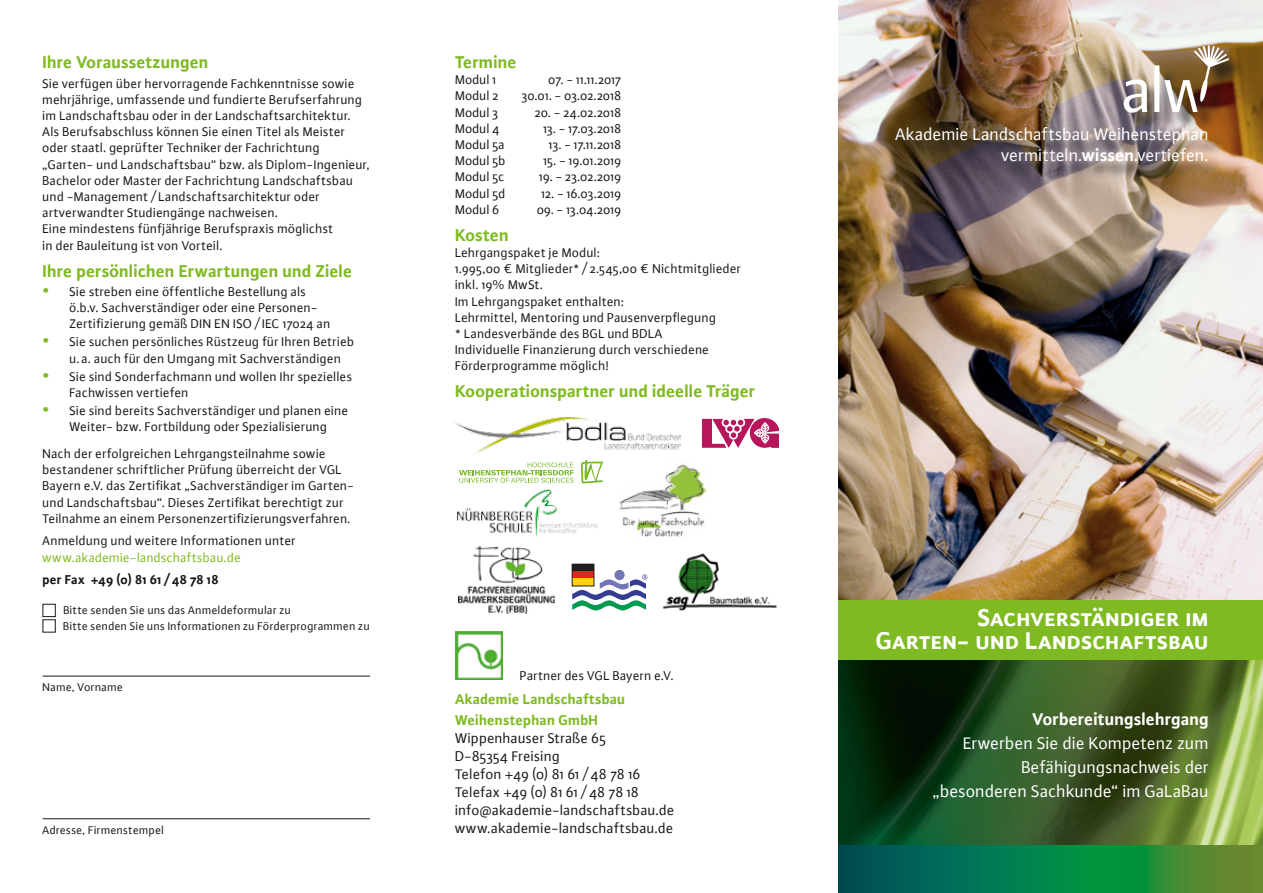
<style>
.page{position:relative;width:1263px;height:893px;background:#fff}
.page>*{position:absolute;margin:0;border:0;box-sizing:border-box;transform-origin:0 0}
.t1{font:25.5px/22.5px "Plus Sans Bold SC";letter-spacing:-.005em;color:#fff;text-align:right}
.t2{font:18px/24px "Plus Sans Normal";letter-spacing:-.005em;color:#fff;text-align:right}
.t3{font:700 18px "Plus Sans";letter-spacing:-.005em;color:#7fba23}
.t4{font:700 18px "Plus Sans";letter-spacing:-.005em;color:#fff}
.t5{font:15px/18px "Plus Sans Normal";letter-spacing:.005em;color:#181716}
.t6{font:15px/21px "Plus Sans Bold LF";letter-spacing:.005em;color:#7fba23}
.t7{font:13.5px/16.2px "Plus Sans Normal";letter-spacing:.01em;color:#181716}
.t8{font:13.5px "Plus Sans Normal";letter-spacing:-.015em;color:#181716}
.t9{font:13.5px "Plus Sans Normal";letter-spacing:-.01em;color:#181716}
.t10{font:13.5px "Plus Sans Normal";letter-spacing:.01em;color:#7fba23}
.t11{font:700 13.5px "Plus Sans";color:#181716}
.t12{font:12px/15.6px "Plus Sans Normal";letter-spacing:.015em;color:#181716}
.s1{font-family:"Plus Sans";font-weight:700;font-size:19.5px;color:#7fba23}
.s2{font-family:"Plus Sans";font-weight:700}
</style>
<div class="page">
<img style="left:838px;top:660px;width:425px;height:185px">
<svg style="left:838px;top:845px;width:425px;height:48px;background:#157b46"></svg>
<img style="left:838px;top:0;width:425px;height:600px">
<div style="left:830px;top:600px;width:433px;height:60px;background:#7fba23"></div>
<img style="left:455px;top:632px;width:48px;height:48px">
<div style="left:898px;top:130px;width:328px;height:50px;background:#181716;opacity:.75"></div>
<div style="left:43px;top:604px;width:13px;height:13px;border:1px solid #181716"></div>
<div style="left:43px;top:619px;width:13px;height:13px;border:1px solid #181716"></div>
<hr style="left:43px;top:676px;width:327px;height:1px;background:#181716">
<hr style="left:43px;top:818px;width:327px;height:1px;background:#181716">
<div style="left:1126px;top:49px;width:121px;height:82px;background:#181716;opacity:.75"></div>
<img style="left:1124px;top:45px;width:105px;height:68px">
<svg style="left:702px;top:418px;width:77px;height:30px"></svg>
<img style="left:663px;top:553px;width:114px;height:58px">
<div style="left:614px;top:570px;width:11px;height:10px;background:#7376b7;border-radius:50%"></div>
<svg style="left:572px;top:574px;width:75px;height:36px"></svg>
<div style="left:572px;top:564px;width:22px;height:7px;background:#231b1c"></div>
<div style="left:572px;top:571px;width:22px;height:8px;background:#e52121"></div>
<div style="left:572px;top:579px;width:22px;height:7px;background:#ffd401"></div>
<div style="left:572px;top:564px;width:22px;height:22px;border:1px solid #231b1c"></div>
<img style="left:620px;top:461px;width:85px;height:76px">
<img style="left:458px;top:546px;width:96px;height:68px">
<img style="left:457px;top:489px;width:141px;height:48px">
<svg style="left:581px;top:460px;width:22px;height:23px"></svg>
<svg style="left:459px;top:462px;width:115px;height:21px"></svg>
<img style="left:454px;top:416px;width:226px;height:38px">
<h2 class="t3" style="left:43px;top:51px;width:168px">Ihre Voraussetzungen</h2>
<p class="t7" style="left:43px;top:75px;width:329px">Sie verfügen über hervorragende Fachkenntnisse sowie mehrjährige, umfassende und fundierte Berufserfahrung im Landschaftsbau oder in der Landschaftsarchitektur.<br>Als Berufsabschluss können Sie einen Titel als Meister oder staatl. geprüfter Techniker der Fachrichtung „Garten- und Landschaftsbau“ bzw. als Diplom-Ingenieur, Bachelor oder Master der Fachrichtung Landschaftsbau und -Management / Landschaftsarchitektur oder artverwandter Studiengänge nachweisen.<br>Eine mindestens fünfjährige Berufspraxis möglichst<br>in der Bauleitung ist von Vorteil.</p>
<h2 class="t3" style="left:43px;top:259px;width:311px">Ihre persönlichen Erwartungen und Ziele</h2>
<p class="t7" style="left:70px;top:283px;width:263px;text-indent:-27px"><span class="s1">•</span> Sie streben eine öffentliche Bestellung als ö.b.v. Sachverständiger oder eine Personen-<br>Zertifizierung gemäß DIN EN ISO / IEC 17024 an</p>
<p class="t7" style="left:70px;top:334px;width:286px;text-indent:-27px"><span class="s1">•</span> Sie suchen persönliches Rüstzeug für Ihren Betrieb u. a. auch für den Umgang mit Sachverständigen</p>
<p class="t7" style="left:70px;top:368px;width:284px;text-indent:-27px"><span class="s1">•</span> Sie sind Sonderfachmann und wollen Ihr spezielles<br>Fachwissen vertiefen</p>
<p class="t7" style="left:43px;top:402px;width:307px;text-align:center"><span class="s1">•</span> Sie sind bereits Sachverständiger und planen eine<br>Weiter- bzw. Fortbildung oder Spezialisierung</p>
<p class="t7" style="left:43px;top:445px;width:313px">Nach der erfolgreichen Lehrgangsteilnahme sowie bestandener schriftlicher Prüfung überreicht der VGL Bayern e.V. das Zertifikat „Sachverständiger im Garten&shy;und Landschaftsbau“. Dieses Zertifikat berechtigt zur Teilnahme an einem Personenzertifizierungsverfahren.</p>
<p class="t7" style="left:43px;top:533px;width:255px">Anmeldung und weitere Informationen unter</p>
<p class="t10" style="left:43px;top:549px;width:200px">www.akademie-landschaftsbau.de</p>
<p class="t11" style="left:43px;top:571px;width:178px">per Fax +49 (0) 81 61 / 48 78 18</p>
<p class="t12" style="left:63px;top:602px;width:308px">Bitte senden Sie uns das Anmeldeformular zu<br>Bitte senden Sie uns Informationen zu Förderprogrammen zu</p>
<p class="t12" style="left:43px;top:679px;width:82px">Name, Vorname</p>
<p class="t12" style="left:43px;top:822px;width:123px">Adresse, Firmenstempel</p>
<h2 class="t3" style="left:455px;top:51px;width:63px">Termine</h2>
<p class="t7" style="left:455px;top:72px;width:43px">Modul 1</p>
<p class="t8" style="left:549px;top:72px;width:74px">07. - 11.11.2017</p>
<p class="t7" style="left:455px;top:88px;width:45px">Modul 2</p>
<p class="t9" style="left:522px;top:88px;width:101px">30.01. - 03.02.2018</p>
<p class="t7" style="left:455px;top:104px;width:45px">Modul 3</p>
<p class="t8" style="left:535px;top:104px;width:88px">20. - 24.02.2018</p>
<p class="t7" style="left:455px;top:120px;width:46px">Modul 4</p>
<p class="t8" style="left:543px;top:121px;width:80px">13. - 17.03.2018</p>
<p class="t7" style="left:455px;top:136px;width:51px">Modul 5a</p>
<p class="t9" style="left:549px;top:137px;width:74px">13. - 17.11.2018</p>
<p class="t7" style="left:455px;top:153px;width:52px">Modul 5b</p>
<p class="t9" style="left:543px;top:153px;width:80px">15. - 19.01.2019</p>
<p class="t7" style="left:455px;top:169px;width:51px">Modul 5c</p>
<p class="t8" style="left:539px;top:169px;width:84px">19. - 23.02.2019</p>
<p class="t7" style="left:455px;top:185px;width:52px">Modul 5d</p>
<p class="t9" style="left:541px;top:185px;width:82px">12. - 16.03.2019</p>
<p class="t7" style="left:455px;top:201px;width:46px">Modul 6</p>
<p class="t8" style="left:537px;top:202px;width:86px">09. - 13.04.2019</p>
<h2 class="t3" style="left:455px;top:223px;width:55px">Kosten</h2>
<p class="t7" style="left:455px;top:244px;width:288px">Lehrgangspaket je Modul:<br>1.995,00 € Mitglieder* / 2.545,00 € Nichtmitglieder inkl. 19% MwSt.<br>Im Lehrgangspaket enthalten:<br>Lehrmittel, Mentoring und Pausenverpflegung<br>* Landesverbände des BGL und BDLA<br>Individuelle Finanzierung durch verschiedene Förderprogramme möglich!</p>
<h2 class="t3" style="left:455px;top:380px;width:302px">Kooperationspartner und ideelle Träger</h2>
<p class="t7" style="left:520px;top:667px;width:155px">Partner des VGL Bayern e.V.</p>
<p class="t6" style="left:455px;top:689px;width:172px">Akademie Landschaftsbau<br>Weihenstephan GmbH</p>
<p class="t5" style="left:455px;top:729px;width:221px">Wippenhauser Straße 65<br>D-85354 Freising<br>Telefon +49 (0) 81 61 / 48 78 16<br>Telefax +49 (0) 81 61 / 48 78 18 info@akademie-landschaftsbau.de www.akademie-landschaftsbau.de</p>
<h2 class="t2" style="left:895px;top:123px;width:315px;line-height:21.6px">Akademie Landschaftsbau Weihenstephan vermitteln.<span class="s2">wissen.</span>vertiefen.</h2>
<h1 class="t1" style="left:876px;top:606px;width:335px">Sachverständiger im<br>Garten- und Landschaftsbau</h1>
<h2 class="t4" style="left:1032px;top:707px;width:178px">Vorbereitungslehrgang</h2>
<h2 class="t2" style="left:933px;top:731px;width:277px">Erwerben Sie die Kompetenz zum<br>Befähigungsnachweis der „besonderen Sachkunde“ im GaLaBau</h2>
</div>
